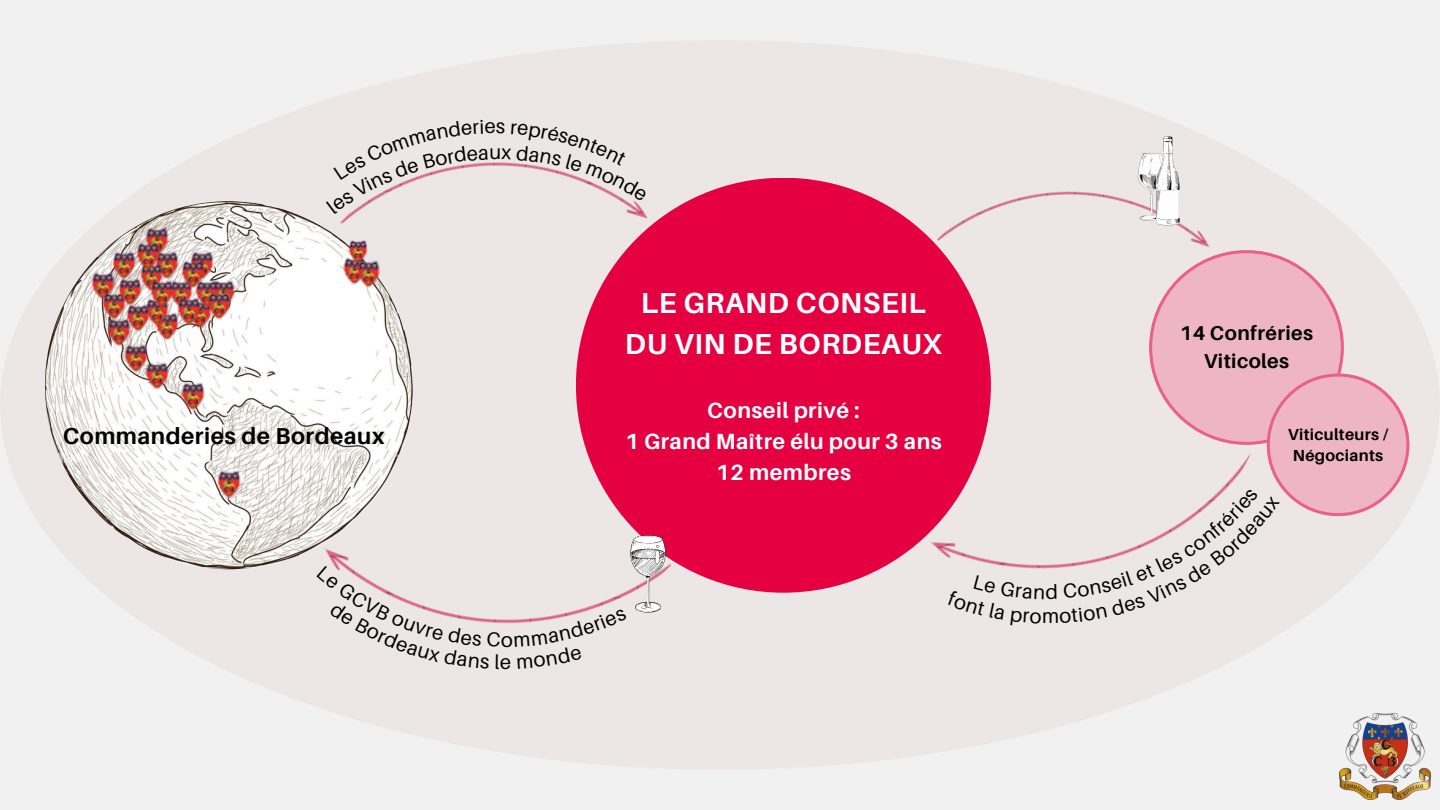
<style>
.page{position:relative;width:1440px;height:810px;background:#f1f1f1}
.page>*{position:absolute;margin:0;border:0;box-sizing:border-box;transform-origin:0 0}
.t1{font:700 29px/40.5px "Aileron";letter-spacing:.02em;color:#fff;text-align:center}
.t2{font:700 23px "Aileron";letter-spacing:.02em;color:#000}
.t3{font:700 22px/30.8px "Aileron";letter-spacing:.02em;color:#fff;text-align:center}
.t4{font:700 20px/27.8px "Aileron";letter-spacing:.02em;color:#000;text-align:center}
.t5{font:20px "Aileron";color:#000}
.t6{font:700 16px/21.8px "Aileron";letter-spacing:.02em;color:#000;text-align:center}
</style>
<div class="page">
<div style="left:576px;top:178px;width:415px;height:415px;background:#e50042"></div>
<img style="left:45px;top:201px;width:368px;height:368px">
<img style="left:229px;top:277px;width:16px;height:41px">
<img style="left:189px;top:330px;width:33px;height:8px">
<img style="left:189px;top:249px;width:34px;height:28px">
<img style="left:157px;top:335px;width:32px;height:15px">
<img style="left:81px;top:269px;width:22px;height:41px">
<img style="left:103px;top:249px;width:86px;height:40px">
<img style="left:114px;top:342px;width:43px;height:40px">
<img style="left:136px;top:359px;width:43px;height:41px">
<img style="left:172px;top:380px;width:43px;height:40px">
<img style="left:207px;top:468px;width:43px;height:40px">
<img style="left:136px;top:225px;width:43px;height:36px">
<img style="left:93px;top:289px;width:16px;height:41px">
<img style="left:159px;top:318px;width:20px;height:18px">
<img style="left:215px;top:277px;width:14px;height:12px">
<img style="left:333px;top:254px;width:7px;height:41px">
<img style="left:140px;top:316px;width:19px;height:26px">
<img style="left:109px;top:275px;width:32px;height:41px">
<img style="left:130px;top:261px;width:42px;height:40px">
<img style="left:210px;top:289px;width:31px;height:41px">
<img style="left:167px;top:298px;width:43px;height:37px">
<img style="left:127px;top:240px;width:42px;height:40px">
<img style="left:172px;top:258px;width:43px;height:40px">
<img style="left:141px;top:277px;width:42px;height:41px">
<img style="left:98px;top:316px;width:42px;height:40px">
<img style="left:340px;top:64px;width:310px;height:310px">
<div style="left:937px;top:104px;width:275px;height:154px;background:#ece7e6"></div>
<svg style="left:1137px;top:136px;width:43px;height:90px"></svg>
<img style="left:1339px;top:714px;width:91px;height:86px">
<svg style="left:317px;top:535px;width:349px;height:134px"></svg>
<div style="left:326px;top:119px;width:162px;height:95px;background:#ece7e6"></div>
<div style="left:496px;top:122px;width:151px;height:79px;background:#ece7e6"></div>
<svg style="left:947px;top:250px;width:462px;height:376px"></svg>
<p class="t5" style="left:485px;top:114px;width:13px">e</p>
<p class="t5" style="left:489px;top:140px;width:14px">u</p>
<p class="t2" style="left:63px;top:422px;width:323px">Commanderies de Bordeaux</p>
<h1 class="t1" style="left:625px;top:282px;width:319px">LE GRAND CONSEIL<br>DU VIN DE BORDEAUX</h1>
<p class="t3" style="left:625px;top:395px;width:318px">Conseil privé :<br>1 Grand Maître élu pour 3 ans<br>12 membres</p>
<p class="t5" style="left:1042px;top:604px;width:19px">m</p>
<p class="t4" style="left:1180px;top:319px;width:135px">14 Confréries<br>Viticoles</p>
<p class="t6" style="left:1288px;top:423px;width:102px">Viticulteurs /<br>Négociants</p>
</div>
